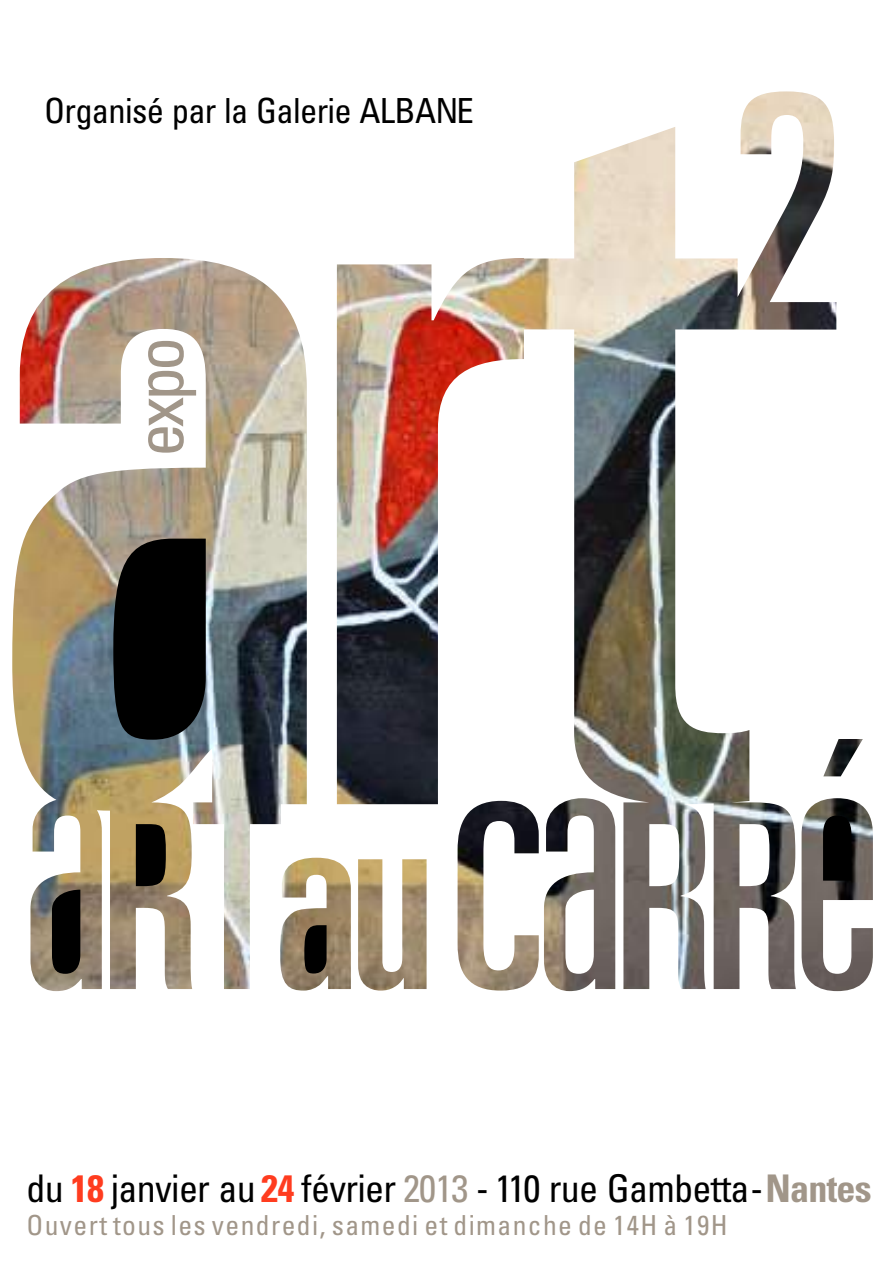
<style>
.page{position:relative;width:893px;height:1276px;background:#fff}
.page>*{position:absolute;margin:0;border:0;box-sizing:border-box;transform-origin:0 0}
.t1{font:condensed 68.1px "Univers";color:#a19689}
.t2{font:condensed 38.1px "Univers";letter-spacing:-.02em;color:#000}
.t3{font:condensed 36.9px "Univers";letter-spacing:-.02em;color:#000}
.t4{font:condensed 34.5px "Univers";letter-spacing:-.02em;color:#000}
.t5{font:condensed 27.6px "Univers";letter-spacing:.05em;color:#a19689}
.s1{font-weight:700;color:#ff3c1f}
.s2{color:#a19689}
.s3{font-weight:700;color:#a19689}
</style>
<div class="page">
<img style="left:12px;top:91px;width:861px;height:901px">
<div style="left:823px;top:815px;width:28px;height:65px;background:#000"></div>
<svg style="left:739px;top:824px;width:30px;height:62px"></svg>
<div style="left:0;top:0;width:409px;height:253px;background:#fff"></div>
<p class="t4" style="left:44px;top:89px;width:431px">Organisé par la Galerie ALBANE</p>
<h1 class="t1" style="left:116px;top:457px;width:122px;rotate:-90deg">expo</h1>
<p class="t3" style="left:36px;top:1151px;width:823px">du <span class="s1">18</span> janvier au <span class="s1">24</span> février <span class="s2">2013</span> - 110 rue Gambetta-<span class="s3">Nantes</span></p>
<p class="t2" style="left:27px;top:1164px;width:847px">du <span class="s1">18</span> janvier au <span class="s1">24</span> février <span class="s2">2013</span> - 110 rue Gambetta - <span class="s3">nantes</span></p>
<p class="t5" style="left:27px;top:1207px;width:702px">Ouvert tous les vendredi, samedi et dimanche de 14H à 19H</p>
</div>
